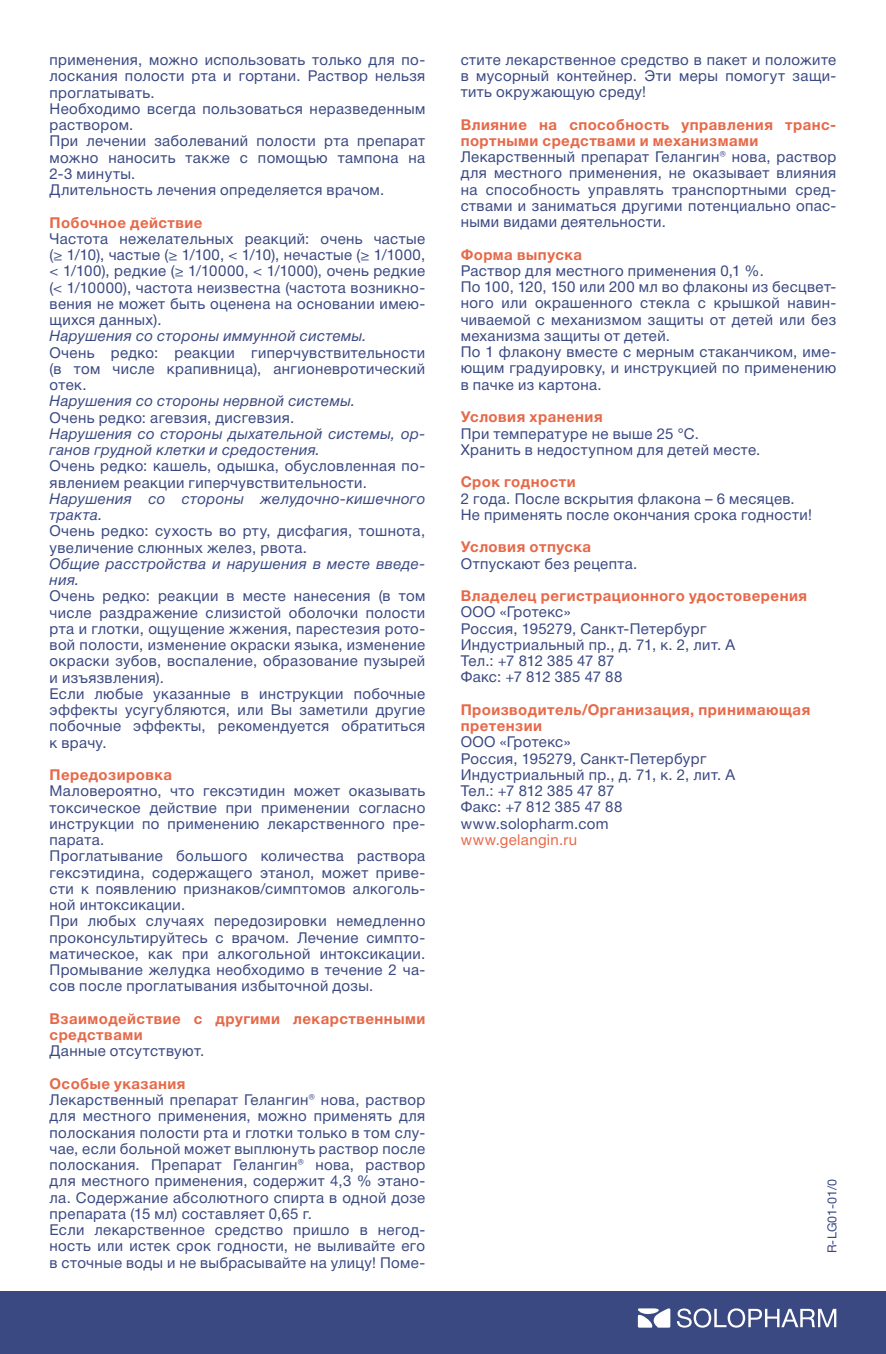
<style>
.page{position:relative;width:886px;height:1354px;background:#fff}
.page>*{position:absolute;margin:0;border:0;box-sizing:border-box;transform-origin:0 0}
.t1{font:15px/16.2px "Helvetica Neue Cyr";letter-spacing:.025em;color:#3a4982}
.t2{font:700 15px/16.2px "Helvetica Neue Cyr";letter-spacing:.03em;color:#e66949}
.t3{font:italic 15px/16.2px "Helvetica Neue Cyr";letter-spacing:.025em;color:#3a4982}
.t4{font:15px "Helvetica Neue Cyr";letter-spacing:.025em;color:#e66949}
.t5{font:12.5px "Helvetica Neue Cyr";color:#3a4982}
</style>
<div class="page">
<div style="left:0;top:1291px;width:886px;height:63px;background:#3a4982"></div>
<svg style="left:638px;top:1308px;width:32px;height:19px"></svg>
<svg style="left:677px;top:1308px;width:159px;height:19px"></svg>
<p class="t1" style="left:50px;top:52px;width:377px">применения, можно использовать только для по&shy;лоскания полости рта и гортани. Раствор нельзя проглатывать.<br>Необходимо всегда пользоваться неразведенным раствором.<br>При лечении заболеваний полости рта препарат можно наносить также с помощью тампона на 2-3 минуты.<br>Длительность лечения определяется врачом.</p>
<p class="t2" style="left:50px;top:214px;width:154px">Побочное действие</p>
<p class="t1" style="left:50px;top:230px;width:377px;text-align:justify">Частота нежелательных реакций: очень частые (≥ 1/10), частые (≥ 1/100, &lt; 1/10), нечастые (≥ 1/1000, &lt; 1/100), редкие (≥ 1/10000, &lt; 1/1000), очень редкие (&lt; 1/10000), частота неизвестна (частота возникно&shy;вения не может быть оценена на основании имею&shy;щихся данных).</p>
<p class="t3" style="left:50px;top:328px;width:319px">Нарушения со стороны иммунной системы.</p>
<p class="t1" style="left:50px;top:344px;width:377px;text-align:justify">Очень редко: реакции гиперчувствительности (в том числе крапивница), ангионевротический отек.</p>
<p class="t3" style="left:50px;top:393px;width:307px">Нарушения со стороны нервной системы.</p>
<p class="t1" style="left:50px;top:409px;width:246px">Очень редко: агевзия, дисгевзия.</p>
<p class="t3" style="left:50px;top:425px;width:377px">Нарушения со стороны дыхательной системы, ор&shy;ганов грудной клетки и средостения.</p>
<p class="t1" style="left:50px;top:458px;width:377px">Очень редко: кашель, одышка, обусловленная по&shy;явлением реакции гиперчувствительности.</p>
<p class="t3" style="left:50px;top:490px;width:377px">Нарушения со стороны желудочно-кишечного тракта.</p>
<p class="t1" style="left:50px;top:523px;width:377px">Очень редко: сухость во рту, дисфагия, тошнота, увеличение слюнных желез, рвота.</p>
<p class="t3" style="left:50px;top:555px;width:377px">Общие расстройства и нарушения в месте введе&shy;ния.</p>
<p class="t1" style="left:50px;top:588px;width:377px">Очень редко: реакции в месте нанесения (в том числе раздражение слизистой оболочки полости рта и глотки, ощущение жжения, парестезия рото&shy;вой полости, изменение окраски языка, изменение окраски зубов, воспаление, образование пузырей и изъязвления).<br>Если любые указанные в инструкции побочные эффекты усугубляются, или Вы заметили другие побочные эффекты, рекомендуется обратиться к врачу.</p>
<p class="t2" style="left:50px;top:767px;width:124px">Передозировка</p>
<p class="t1" style="left:50px;top:783px;width:377px">Маловероятно, что гексэтидин может оказывать токсическое действие при применении согласно инструкции по применению лекарственного пре&shy;парата.<br>Проглатывание большого количества раствора гексэтидина, содержащего этанол, может приве&shy;сти к появлению признаков/симптомов алкоголь&shy;ной интоксикации.<br>При любых случаях передозировки немедленно проконсультируйтесь с врачом. Лечение симпто&shy;матическое, как при алкогольной интоксикации.<br>Промывание желудка необходимо в течение 2 ча&shy;сов после проглатывания избыточной дозы.</p>
<p class="t2" style="left:50px;top:1010px;width:377px">Взаимодействие с другими лекарственными средствами</p>
<p class="t1" style="left:50px;top:1043px;width:156px">Данные отсутствуют.</p>
<p class="t2" style="left:50px;top:1075px;width:137px">Особые указания</p>
<p class="t1" style="left:50px;top:1091px;width:377px">Лекарственный препарат Гелангин® нова, раствор для местного применения, можно применять для полоскания полости рта и глотки только в том слу&shy;чае, если больной может выплюнуть раствор после полоскания. Препарат Гелангин® нова, раствор для местного применения, содержит 4,3 % этано&shy;ла. Содержание абсолютного спирта в одной дозе препарата (15 мл) составляет 0,65 г.<br>Если лекарственное средство пришло в негод&shy;ность или истек срок годности, не выливайте его в сточные воды и не выбрасывайте на улицу! Поме-</p>
<p class="t1" style="left:461px;top:51px;width:377px;text-align:justify">стите лекарственное средство в пакет и положите в мусорный контейнер. Эти меры помогут защи&shy;тить окружающую среду!</p>
<p class="t2" style="left:461px;top:116px;width:377px">Влияние на способность управления транс&shy;портными средствами и механизмами</p>
<p class="t1" style="left:461px;top:149px;width:377px;text-align:justify">Лекарственный препарат Гелангин® нова, раствор для местного применения, не оказывает влияния на способность управлять транспортными сред&shy;ствами и заниматься другими потенциально опас&shy;ными видами деятельности.</p>
<p class="t2" style="left:461px;top:246px;width:123px">Форма выпуска</p>
<p class="t1" style="left:461px;top:263px;width:377px">Раствор для местного применения 0,1 %.<br>По 100, 120, 150 или 200 мл во флаконы из бесцвет&shy;ного или окрашенного стекла с крышкой навин&shy;чиваемой с механизмом защиты от детей или без механизма защиты от детей.<br>По 1 флакону вместе с мерным стаканчиком, име&shy;ющим градуировку, и инструкцией по применению в пачке из картона.</p>
<p class="t2" style="left:461px;top:409px;width:143px">Условия хранения</p>
<p class="t1" style="left:461px;top:425px;width:301px">При температуре не выше 25 °C.<br>Хранить в недоступном для детей месте.</p>
<p class="t2" style="left:461px;top:474px;width:116px">Срок годности</p>
<p class="t1" style="left:461px;top:490px;width:353px">2 года. После вскрытия флакона – 6 месяцев.<br>Не применять после окончания срока годности!</p>
<p class="t2" style="left:461px;top:539px;width:132px">Условия отпуска</p>
<p class="t1" style="left:461px;top:555px;width:178px">Отпускают без рецепта.</p>
<p class="t2" style="left:461px;top:588px;width:348px">Владелец регистрационного удостоверения</p>
<p class="t1" style="left:461px;top:604px;width:276px">ООО «Гротекс»<br>Россия, 195279, Санкт-Петербург<br>Индустриальный пр., д. 71, к. 2, лит. А<br>Тел.: +7 812 385 47 87<br>Факс: +7 812 385 47 88</p>
<p class="t2" style="left:461px;top:701px;width:351px">Производитель/Организация, принимающая претензии</p>
<p class="t1" style="left:461px;top:734px;width:276px">ООО «Гротекс»<br>Россия, 195279, Санкт-Петербург<br>Индустриальный пр., д. 71, к. 2, лит. А<br>Тел.: +7 812 385 47 87<br>Факс: +7 812 385 47 88 www.solopharm.com</p>
<p class="t4" style="left:461px;top:831px;width:118px">www.gelangin.ru</p>
<p class="t5" style="left:825px;top:1253px;width:76px;rotate:-90deg">R-LG01-01/0</p>
</div>
